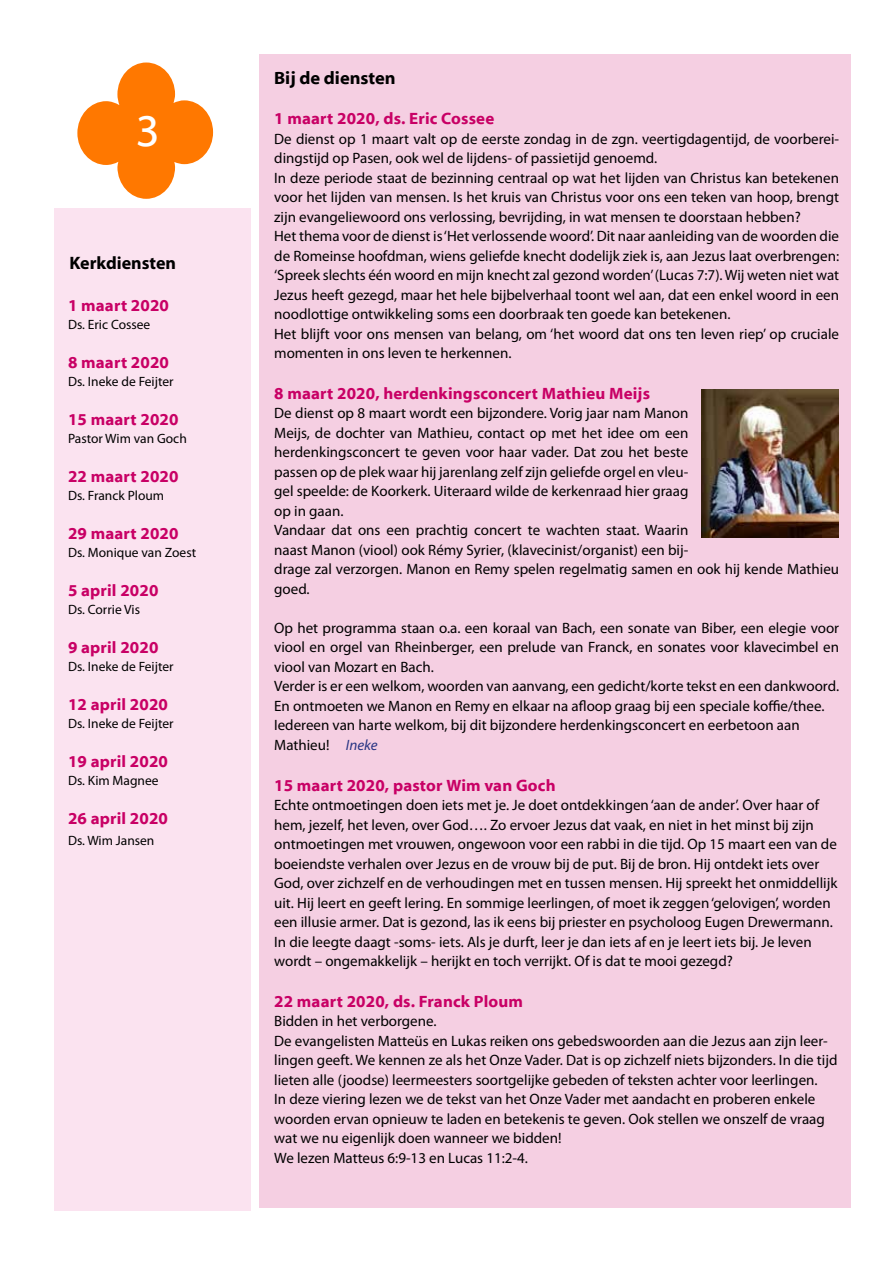
<style>
.page{position:relative;width:893px;height:1263px;background:#fff}
.page>*{position:absolute;margin:0;border:0;box-sizing:border-box;transform-origin:0 0}
.t1{font:45px "Myriad Web Pro";color:#fff}
.t2{font:700 18px "Myriad Web Pro";color:#000}
.t3{font:700 18px "Myriad Pro";color:#000}
.t4{font:700 16.5px "Myriad Web Pro";letter-spacing:.01em;color:#c80065}
.t5{font:15px/19.5px "Myriad Pro";color:#000}
.t6{font:13.5px "Myriad Pro";color:#000}
.s1{font-style:italic;color:#283583}
</style>
<div class="page">
<svg style="left:77px;top:63px;width:136px;height:136px"></svg>
<div style="left:259px;top:54px;width:591px;height:1153px;background:#f5cfe2"></div>
<div style="left:54px;top:208px;width:197px;height:1002px;background:#fbe3f0"></div>
<img style="left:701px;top:389px;width:138px;height:148px">
<h1 class="t1" style="left:136px;top:107px;width:25px">3</h1>
<p class="t3" style="left:70px;top:251px;width:108px">Kerkdiensten</p>
<p class="t4" style="left:68px;top:296px;width:103px">1 maart 2020</p>
<p class="t6" style="left:68px;top:316px;width:84px">Ds. Eric Cossee</p>
<p class="t4" style="left:68px;top:353px;width:103px">8 maart 2020</p>
<p class="t6" style="left:68px;top:373px;width:107px">Ds. Ineke de Feijter</p>
<p class="t4" style="left:68px;top:410px;width:112px">15 maart 2020</p>
<p class="t6" style="left:68px;top:430px;width:120px">Pastor Wim van Goch</p>
<p class="t4" style="left:68px;top:467px;width:112px">22 maart 2020</p>
<p class="t6" style="left:68px;top:487px;width:98px">Ds. Franck Ploum</p>
<p class="t4" style="left:68px;top:524px;width:112px">29 maart 2020</p>
<p class="t6" style="left:68px;top:544px;width:130px">Ds. Monique van Zoest</p>
<p class="t4" style="left:68px;top:581px;width:92px">5 april 2020</p>
<p class="t6" style="left:68px;top:601px;width:73px">Ds. Corrie Vis</p>
<p class="t4" style="left:68px;top:638px;width:92px">9 april 2020</p>
<p class="t6" style="left:68px;top:658px;width:107px">Ds. Ineke de Feijter</p>
<p class="t4" style="left:68px;top:695px;width:101px">12 april 2020</p>
<p class="t6" style="left:68px;top:715px;width:107px">Ds. Ineke de Feijter</p>
<p class="t4" style="left:68px;top:752px;width:101px">19 april 2020</p>
<p class="t6" style="left:68px;top:772px;width:92px">Ds. Kim Magnee</p>
<p class="t4" style="left:68px;top:809px;width:101px">26 april 2020</p>
<p class="t6" style="left:68px;top:832px;width:88px">Ds. Wim Jansen</p>
<p class="t2" style="left:274px;top:68px;width:123px">Bij de diensten</p>
<p class="t4" style="left:274px;top:110px;width:222px">1 maart 2020, ds. Eric Cossee</p>
<p class="t5" style="left:274px;top:129px;width:566px">De dienst op 1 maart valt op de eerste zondag in de zgn. veertigdagentijd, de voorberei&shy;dingstijd op Pasen, ook wel de lijdens- of passietijd genoemd.<br>In deze periode staat de bezinning centraal op wat het lijden van Christus kan betekenen voor het lijden van mensen. Is het kruis van Christus voor ons een teken van hoop, brengt zijn evangeliewoord ons verlossing, bevrijding, in wat mensen te doorstaan hebben?<br>Het thema voor de dienst is ‘Het verlossende woord’. Dit naar aanleiding van de woorden die de Romeinse hoofdman, wiens geliefde knecht dodelijk ziek is, aan Jezus laat overbrengen: ‘Spreek slechts één woord en mijn knecht zal gezond worden’ (Lucas 7:7). Wij weten niet wat Jezus heeft gezegd, maar het hele bijbelverhaal toont wel aan, dat een enkel woord in een noodlottige ontwikkeling soms een doorbraak ten goede kan betekenen.<br>Het blijft voor ons mensen van belang, om ‘het woord dat ons ten leven riep’ op cruciale momenten in ons leven te herkennen.</p>
<p class="t4" style="left:274px;top:384px;width:377px">8 maart 2020, herdenkingsconcert Mathieu Meijs</p>
<p class="t5" style="left:274px;top:403px;width:566px">De dienst op 8 maart wordt een bijzondere. Vorig jaar nam Manon<br>Meijs, de dochter van Mathieu, contact op met het idee om een<br>herdenkingsconcert te geven voor haar vader. Dat zou het beste<br>passen op de plek waar hij jarenlang zelf zijn geliefde orgel en vleu-<br>gel speelde: de Koorkerk. Uiteraard wilde de kerkenraad hier graag<br>op in gaan.<br>Vandaar dat ons een prachtig concert te wachten staat. Waarin<br>naast Manon (viool) ook Rémy Syrier, (klavecinist/organist) een bij-<br>drage zal verzorgen. Manon en Remy spelen regelmatig samen en ook hij kende Mathieu goed.</p>
<p class="t5" style="left:274px;top:618px;width:566px">Op het programma staan o.a. een koraal van Bach, een sonate van Biber, een elegie voor viool en orgel van Rheinberger, een prelude van Franck, en sonates voor klavecimbel en viool van Mozart en Bach.<br>Verder is er een welkom, woorden van aanvang, een gedicht/korte tekst en een dankwoord.<br>En ontmoeten we Manon en Remy en elkaar na afloop graag bij een speciale koffie/thee.<br>Iedereen van harte welkom, bij dit bijzondere herdenkingsconcert en eerbetoon aan Mathieu! <span class="s1">Ineke</span></p>
<p class="t4" style="left:274px;top:776px;width:283px">15 maart 2020, pastor Wim van Goch</p>
<p class="t5" style="left:274px;top:795px;width:565px">Echte ontmoetingen doen iets met je. Je doet ontdekkingen ‘aan de ander’. Over haar of hem, jezelf, het leven, over God…. Zo ervoer Jezus dat vaak, en niet in het minst bij zijn ontmoetingen met vrouwen, ongewoon voor een rabbi in die tijd. Op 15 maart een van de boeiendste verhalen over Jezus en de vrouw bij de put. Bij de bron. Hij ontdekt iets over God, over zichzelf en de verhoudingen met en tussen mensen. Hij spreekt het onmiddellijk uit. Hij leert en geeft lering. En sommige leerlingen, of moet ik zeggen ‘gelovigen’, worden een illusie armer. Dat is gezond, las ik eens bij priester en psycholoog Eugen Drewermann.<br>In die leegte daagt -soms- iets. Als je durft, leer je dan iets af en je leert iets bij. Je leven wordt – ongemakkelijk – herijkt en toch verrijkt. Of is dat te mooi gezegd?</p>
<p class="t4" style="left:274px;top:992px;width:250px">22 maart 2020, ds. Franck Ploum</p>
<p class="t5" style="left:274px;top:1011px;width:565px">Bidden in het verborgene.<br>De evangelisten Matteüs en Lukas reiken ons gebedswoorden aan die Jezus aan zijn leer&shy;lingen geeft. We kennen ze als het Onze Vader. Dat is op zichzelf niets bijzonders. In die tijd lieten alle (joodse) leermeesters soortgelijke gebeden of teksten achter voor leerlingen.<br>In deze viering lezen we de tekst van het Onze Vader met aandacht en proberen enkele woorden ervan opnieuw te laden en betekenis te geven. Ook stellen we onszelf de vraag wat we nu eigenlijk doen wanneer we bidden!<br>We lezen Matteus 6:9-13 en Lucas 11:2-4.</p>
</div>
